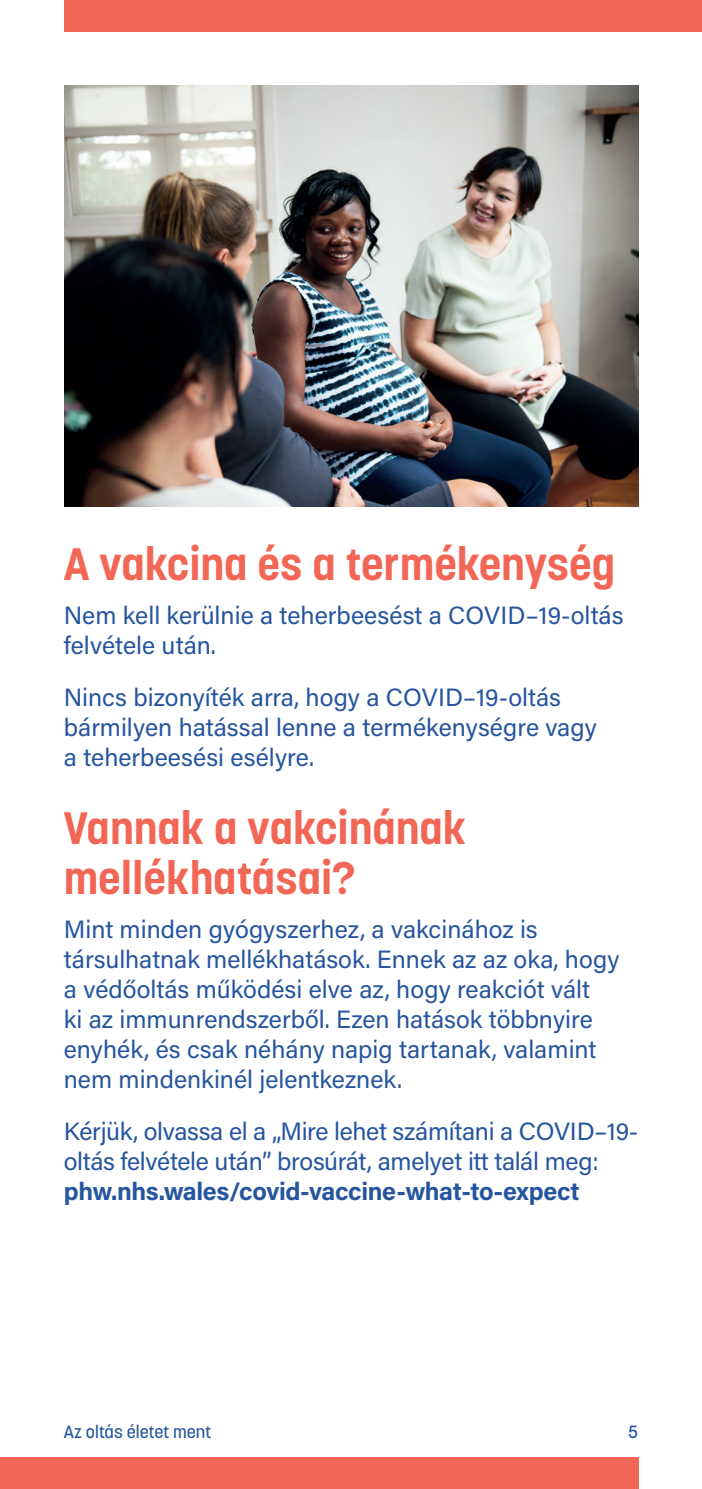
<style>
.page{position:relative;width:702px;height:1489px;background:#fff}
.page>*{position:absolute;margin:0;border:0;box-sizing:border-box;transform-origin:0 0}
.t1{font:700 45px/50px "Korolev";color:#f26656}
.t2{font:25px/30px "Acumin Pro";color:#26559f}
.t3{font:500 17.5px "Korolev";color:#26559f}
.s1{font-weight:700}
</style>
<div class="page">
<img style="left:64px;top:85px;width:574px;height:422px">
<div style="left:64px;top:0;width:638px;height:32px;background:#f26656"></div>
<div style="left:0;top:1456px;width:638px;height:32px;background:#f26656"></div>
<p class="t1" style="left:64px;top:539px;width:553px">A vakcina és a termékenység</p>
<p class="t2" style="left:64px;top:599px;width:561px">Nem kell kerülnie a teherbeesést a COVID–19-oltás felvétele után.</p>
<p class="t2" style="left:64px;top:681px;width:534px">Nincs bizonyíték arra, hogy a COVID–19-oltás bármilyen hatással lenne a termékenységre vagy a teherbeesési esélyre.</p>
<p class="t1" style="left:64px;top:803px;width:404px">Vannak a vakcinának mellékhatásai?</p>
<p class="t2" style="left:64px;top:913px;width:557px">Mint minden gyógyszerhez, a vakcinához is társulhatnak mellékhatások. Ennek az az oka, hogy a védőoltás működési elve az, hogy reakciót vált<br>ki az immunrendszerből. Ezen hatások többnyire enyhék, és csak néhány napig tartanak, valamint nem mindenkinél jelentkeznek.</p>
<p class="t2" style="left:64px;top:1114px;width:576px">Kérjük, olvassa el a „Mire lehet számítani a COVID–19- oltás felvétele után” brosúrát, amelyet itt talál meg: <span class="s1">phw.nhs.wales/covid-vaccine-what-to-expect</span></p>
<p class="t3" style="left:64px;top:1420px;width:149px">Az oltás életet ment</p>
<p class="t3" style="left:628px;top:1420px;width:12px">5</p>
</div>
